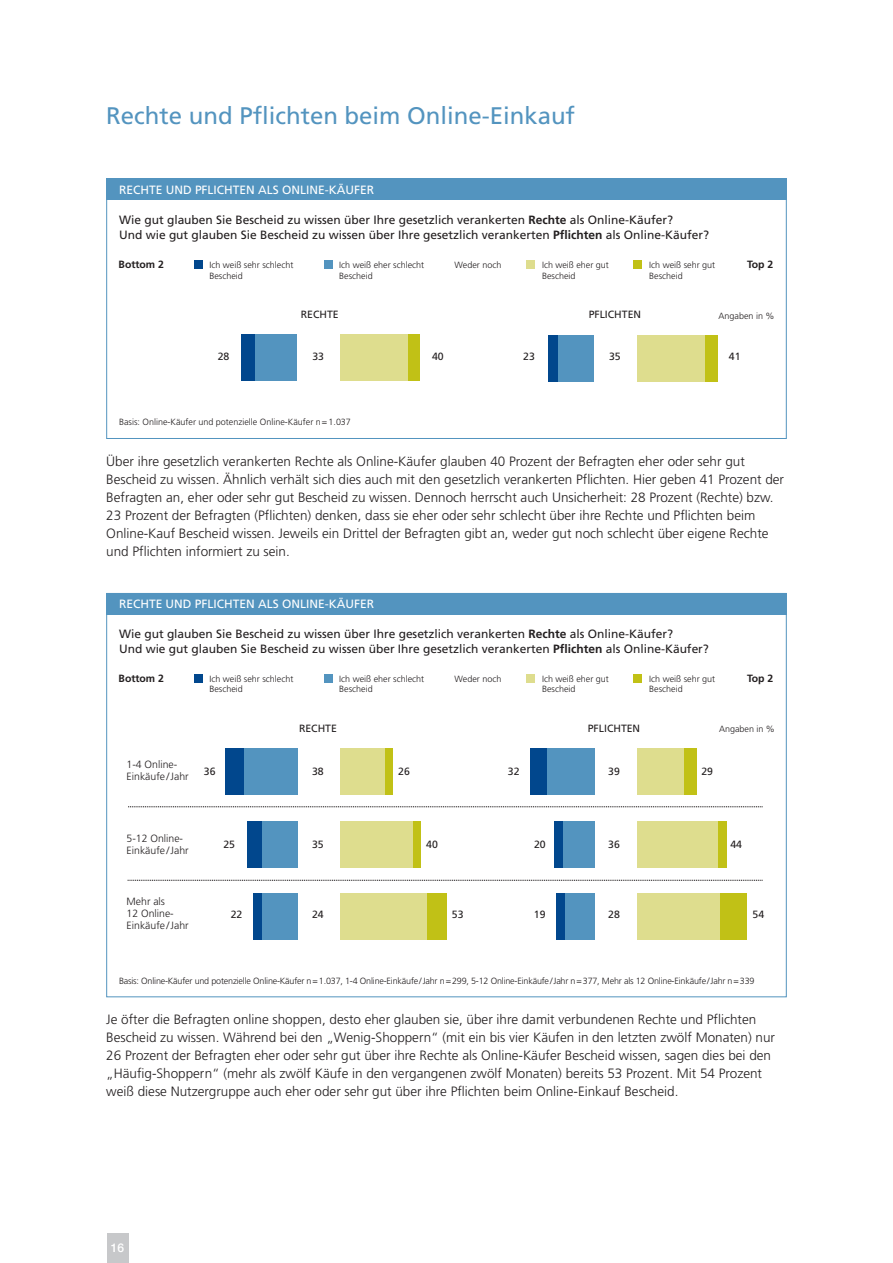
<style>
.page{position:relative;width:893px;height:1263px;background:#fff}
.page>*{position:absolute;margin:0;border:0;box-sizing:border-box;transform-origin:0 0}
.t1{font:24px "Frutiger";color:#5394bf}
.t2{font:300 13.5px/18px "Frutiger";color:#231f20}
.t3{font:12px/14.2px "Frutiger";color:#231f20}
.t4{font:12px "Frutiger";color:#fff}
.t5{font:500 12px "Helvetica Neue";color:#fff}
.t6{font:10.5px "Frutiger";color:#231f20}
.t7{font:300 10.5px/12px "Frutiger";color:#231f20}
.t8{font:700 10.5px "Frutiger";color:#231f20}
.t9{font:300 9px/10.5px "Frutiger";color:#231f20}
.t10{font:300 9px "Frutiger";letter-spacing:-.02em;color:#231f20}
.s1{font-weight:700}
</style>
<div class="page">
<div style="left:107px;top:1233px;width:21px;height:30px;background:#c7c8ca"></div>
<div style="left:106px;top:179px;width:681px;height:21px;background:#5394bf"></div>
<div style="left:194px;top:260px;width:8px;height:9px;background:#01478d"></div>
<div style="left:255px;top:334px;width:42px;height:47px;background:#5394bf"></div>
<div style="left:241px;top:334px;width:14px;height:47px;background:#01478d"></div>
<div style="left:408px;top:334px;width:11px;height:47px;background:#c1c116"></div>
<div style="left:340px;top:334px;width:68px;height:47px;background:#dedd8e"></div>
<div style="left:558px;top:335px;width:35px;height:47px;background:#5394bf"></div>
<div style="left:548px;top:335px;width:10px;height:47px;background:#01478d"></div>
<div style="left:704px;top:335px;width:14px;height:47px;background:#c1c116"></div>
<div style="left:637px;top:335px;width:67px;height:47px;background:#dedd8e"></div>
<div style="left:324px;top:260px;width:9px;height:9px;background:#5394bf"></div>
<div style="left:526px;top:260px;width:9px;height:9px;background:#dedd8e"></div>
<div style="left:633px;top:260px;width:9px;height:9px;background:#c1c116"></div>
<div style="left:194px;top:674px;width:8px;height:9px;background:#01478d"></div>
<div style="left:324px;top:674px;width:9px;height:9px;background:#5394bf"></div>
<div style="left:526px;top:674px;width:9px;height:9px;background:#dedd8e"></div>
<div style="left:633px;top:674px;width:9px;height:9px;background:#c1c116"></div>
<div style="left:106px;top:593px;width:681px;height:21px;background:#5394bf"></div>
<div style="left:384px;top:749px;width:8px;height:46px;background:#c1c116"></div>
<div style="left:340px;top:749px;width:44px;height:46px;background:#dedd8e"></div>
<div style="left:412px;top:821px;width:8px;height:47px;background:#c1c116"></div>
<div style="left:340px;top:821px;width:72px;height:47px;background:#dedd8e"></div>
<div style="left:426px;top:893px;width:20px;height:46px;background:#c1c116"></div>
<div style="left:340px;top:893px;width:86px;height:46px;background:#dedd8e"></div>
<div style="left:684px;top:749px;width:12px;height:46px;background:#c1c116"></div>
<div style="left:638px;top:749px;width:46px;height:46px;background:#dedd8e"></div>
<div style="left:718px;top:821px;width:8px;height:47px;background:#c1c116"></div>
<div style="left:638px;top:821px;width:80px;height:47px;background:#dedd8e"></div>
<div style="left:720px;top:893px;width:26px;height:46px;background:#c1c116"></div>
<div style="left:638px;top:893px;width:82px;height:46px;background:#dedd8e"></div>
<div style="left:243px;top:749px;width:54px;height:46px;background:#5394bf"></div>
<div style="left:225px;top:749px;width:18px;height:46px;background:#01478d"></div>
<div style="left:261px;top:821px;width:36px;height:47px;background:#5394bf"></div>
<div style="left:247px;top:821px;width:14px;height:47px;background:#01478d"></div>
<div style="left:261px;top:893px;width:36px;height:46px;background:#5394bf"></div>
<div style="left:253px;top:893px;width:8px;height:46px;background:#01478d"></div>
<div style="left:547px;top:749px;width:48px;height:46px;background:#5394bf"></div>
<div style="left:531px;top:749px;width:16px;height:46px;background:#01478d"></div>
<div style="left:563px;top:821px;width:32px;height:47px;background:#5394bf"></div>
<div style="left:555px;top:821px;width:8px;height:47px;background:#01478d"></div>
<div style="left:565px;top:893px;width:30px;height:46px;background:#5394bf"></div>
<div style="left:557px;top:893px;width:8px;height:46px;background:#01478d"></div>
<svg style="left:128px;top:806px;width:635px;height:1px"></svg>
<svg style="left:128px;top:880px;width:635px;height:1px"></svg>
<h1 class="t1" style="left:106px;top:106px;width:470px">Rechte und Pflichten beim Online-Einkauf</h1>
<p class="t4" style="left:119px;top:185px;width:257px">RECHTE UND PFLICHTEN ALS ONLINE-KÄUFER</p>
<p class="t3" style="left:119px;top:214px;width:591px">Wie gut glauben Sie Bescheid zu wissen über Ihre gesetzlich verankerten <span class="s1">Rechte</span> als Online-Käufer?<br>Und wie gut glauben Sie Bescheid zu wissen über Ihre gesetzlich verankerten <span class="s1">Pflichten</span> als Online-Käufer?</p>
<p class="t8" style="left:119px;top:260px;width:47px">Bottom 2</p>
<p class="t9" style="left:209px;top:261px;width:85px">Ich weiß sehr schlecht</p>
<p class="t8" style="left:747px;top:260px;width:28px">Top 2</p>
<p class="t9" style="left:209px;top:271px;width:35px">Bescheid</p>
<p class="t9" style="left:542px;top:261px;width:68px">Ich weiß eher gut<br>Bescheid</p>
<p class="t9" style="left:649px;top:261px;width:67px">Ich weiß sehr gut<br>Bescheid</p>
<p class="t9" style="left:339px;top:261px;width:86px">Ich weiß eher schlecht<br>Bescheid</p>
<p class="t9" style="left:454px;top:261px;width:48px">Weder noch</p>
<p class="t6" style="left:301px;top:310px;width:39px">RECHTE</p>
<p class="t6" style="left:589px;top:310px;width:54px">PFLICHTEN</p>
<p class="t9" style="left:719px;top:311px;width:57px">Angaben in %</p>
<p class="t6" style="left:218px;top:352px;width:13px">28</p>
<p class="t6" style="left:312px;top:352px;width:13px">33</p>
<p class="t6" style="left:432px;top:352px;width:13px">40</p>
<p class="t6" style="left:523px;top:352px;width:13px">23</p>
<p class="t6" style="left:609px;top:352px;width:13px">35</p>
<p class="t6" style="left:729px;top:352px;width:13px">41</p>
<p class="t9" style="left:119px;top:417px;width:233px">Basis: Online-Käufer und potenzielle Online-Käufer n=1.037</p>
<p class="t2" style="left:106px;top:454px;width:679px">Über ihre gesetzlich verankerten Rechte als Online-Käufer glauben 40 Prozent der Befragten eher oder sehr gut Bescheid zu wissen. Ähnlich verhält sich dies auch mit den gesetzlich verankerten Pflichten. Hier geben 41 Prozent der Befragten an, eher oder sehr gut Bescheid zu wissen. Dennoch herrscht auch Unsicherheit: 28 Prozent (Rechte) bzw.<br>23 Prozent der Befragten (Pflichten) denken, dass sie eher oder sehr schlecht über ihre Rechte und Pflichten beim Online-Kauf Bescheid wissen. Jeweils ein Drittel der Befragten gibt an, weder gut noch schlecht über eigene Rechte und Pflichten informiert zu sein.</p>
<p class="t4" style="left:119px;top:599px;width:257px">RECHTE UND PFLICHTEN ALS ONLINE-KÄUFER</p>
<p class="t3" style="left:119px;top:628px;width:591px">Wie gut glauben Sie Bescheid zu wissen über Ihre gesetzlich verankerten <span class="s1">Rechte</span> als Online-Käufer?<br>Und wie gut glauben Sie Bescheid zu wissen über Ihre gesetzlich verankerten <span class="s1">Pflichten</span> als Online-Käufer?</p>
<p class="t8" style="left:119px;top:674px;width:47px">Bottom 2</p>
<p class="t9" style="left:209px;top:674px;width:85px">Ich weiß sehr schlecht</p>
<p class="t8" style="left:747px;top:674px;width:28px">Top 2</p>
<p class="t9" style="left:209px;top:685px;width:35px">Bescheid</p>
<p class="t9" style="left:542px;top:674px;width:68px">Ich weiß eher gut<br>Bescheid</p>
<p class="t9" style="left:649px;top:674px;width:67px">Ich weiß sehr gut<br>Bescheid</p>
<p class="t9" style="left:339px;top:674px;width:86px">Ich weiß eher schlecht<br>Bescheid</p>
<p class="t9" style="left:454px;top:674px;width:48px">Weder noch</p>
<p class="t7" style="left:127px;top:760px;width:64px">1-4 Online-<br>Einkäufe/Jahr</p>
<p class="t6" style="left:299px;top:724px;width:39px">RECHTE</p>
<p class="t6" style="left:588px;top:724px;width:54px">PFLICHTEN</p>
<p class="t9" style="left:719px;top:724px;width:57px">Angaben in %</p>
<p class="t6" style="left:204px;top:767px;width:13px">36</p>
<p class="t6" style="left:312px;top:767px;width:13px">38</p>
<p class="t6" style="left:398px;top:767px;width:13px">26</p>
<p class="t6" style="left:508px;top:767px;width:13px">32</p>
<p class="t6" style="left:608px;top:767px;width:13px">39</p>
<p class="t6" style="left:701px;top:767px;width:13px">29</p>
<p class="t7" style="left:127px;top:833px;width:64px">5-12 Online-<br>Einkäufe/Jahr</p>
<p class="t7" style="left:127px;top:896px;width:64px">Mehr als<br>12 Online-<br>Einkäufe/Jahr</p>
<p class="t6" style="left:223px;top:840px;width:13px">25</p>
<p class="t6" style="left:312px;top:840px;width:13px">35</p>
<p class="t6" style="left:426px;top:840px;width:13px">40</p>
<p class="t6" style="left:231px;top:910px;width:13px">22</p>
<p class="t6" style="left:312px;top:910px;width:13px">24</p>
<p class="t6" style="left:452px;top:910px;width:13px">53</p>
<p class="t6" style="left:534px;top:840px;width:13px">20</p>
<p class="t6" style="left:608px;top:840px;width:13px">36</p>
<p class="t6" style="left:730px;top:840px;width:13px">44</p>
<p class="t6" style="left:534px;top:910px;width:13px">19</p>
<p class="t6" style="left:608px;top:910px;width:13px">28</p>
<p class="t6" style="left:753px;top:910px;width:13px">54</p>
<p class="t10" style="left:119px;top:977px;width:637px">Basis: Online-Käufer und potenzielle Online-Käufer n=1.037, 1-4 Online-Einkäufe/Jahr n=299, 5-12 Online-Einkäufe/Jahr n=377, Mehr als 12 Online-Einkäufe/Jahr n=339</p>
<p class="t2" style="left:106px;top:1012px;width:670px">Je öfter die Befragten online shoppen, desto eher glauben sie, über ihre damit verbundenen Rechte und Pflichten Bescheid zu wissen. Während bei den „Wenig-Shoppern“ (mit ein bis vier Käufen in den letzten zwölf Monaten) nur 26 Prozent der Befragten eher oder sehr gut über ihre Rechte als Online-Käufer Bescheid wissen, sagen dies bei den „Häufig-Shoppern“ (mehr als zwölf Käufe in den vergangenen zwölf Monaten) bereits 53 Prozent. Mit 54 Prozent weiß diese Nutzergruppe auch eher oder sehr gut über ihre Pflichten beim Online-Einkauf Bescheid.</p>
<p class="t5" style="left:111px;top:1240px;width:15px">16</p>
</div>
